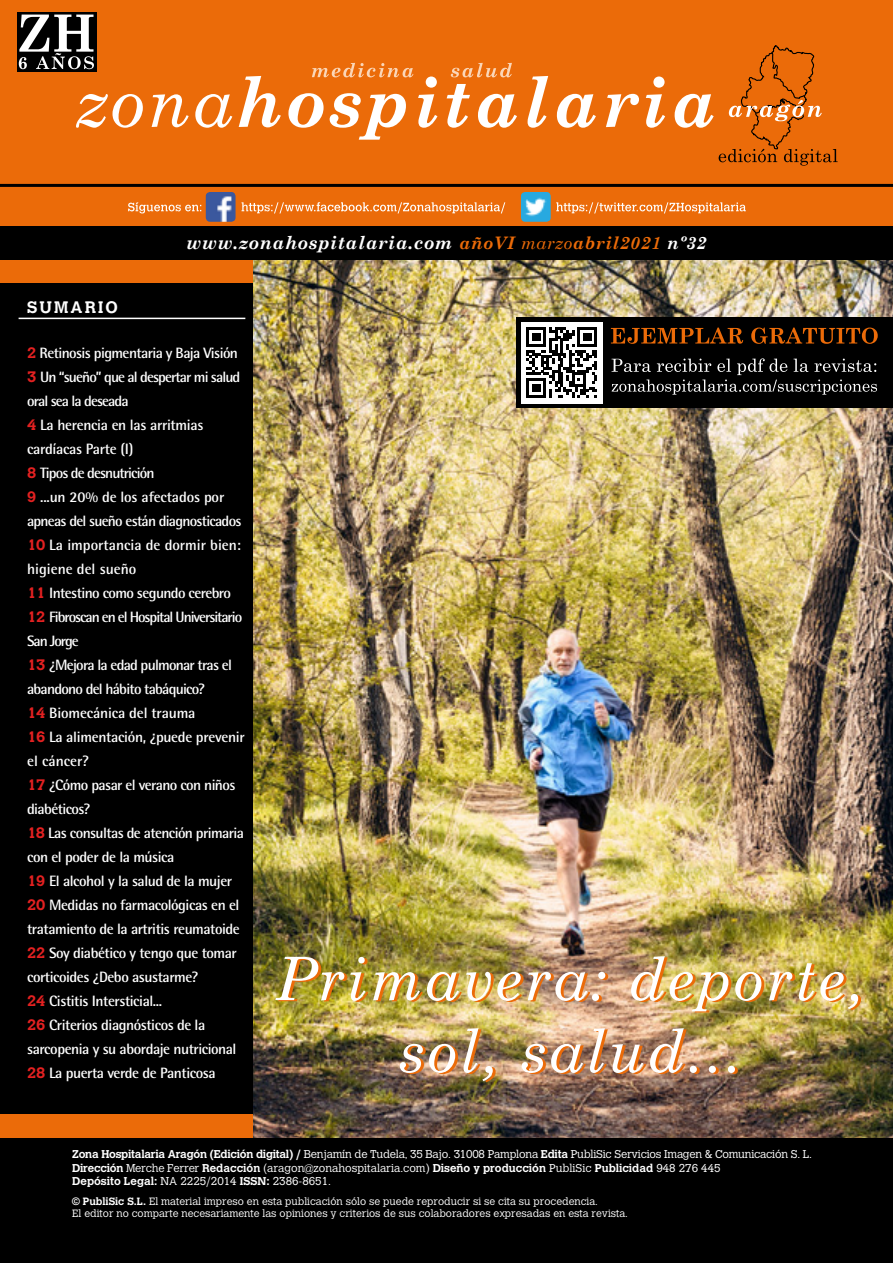
<style>
.page{position:relative;width:893px;height:1263px;background:#fff}
.page>*{position:absolute;margin:0;border:0;box-sizing:border-box;transform-origin:0 0}
.t1{font:italic 700 18px "Century Schoolbook";letter-spacing:.03em;color:#fff}
.t2{font:700 16.5px "Calvert";letter-spacing:.13em;color:#fff}
.t3{font:700 15px/24px "Rotis Semi Sans";letter-spacing:-.03em;color:#fff}
.t4{font:300 11.25px/13.5px "Calvert";letter-spacing:-.02em;color:#fff}
.t5{font:300 10.5px/12px "Calvert";color:#fff}
.s1{font-size:17.25px;color:#eb6b09}
.s2{font-weight:400;font-size:17.25px;color:#eb6b09}
.s3{font-size:17.25px}
.s4{font-family:"Calvert";color:#e32121}
.s5{font-weight:700}
</style>
<div class="page">
<img style="left:252px;top:259px;width:641px;height:879px">
<div style="left:0;top:254px;width:252px;height:895px;background:#000"></div>
<hr style="left:19px;top:318px;width:226px;height:1px;background:#fff">
<div style="left:0;top:259px;width:252px;height:24px;background:#eb6b09"></div>
<div style="left:0;top:1114px;width:253px;height:25px;background:#eb6b09"></div>
<div style="left:0;top:0;width:893px;height:226px;background:#eb6b09"></div>
<div style="left:0;top:226px;width:893px;height:33px;background:#000"></div>
<hr style="left:0;top:184px;width:893px;height:3px;background:#000">
<svg style="left:128px;top:202px;width:618px;height:11px"></svg>
<img style="left:206px;top:192px;width:30px;height:30px">
<img style="left:521px;top:192px;width:30px;height:30px">
<div style="left:0;top:1138px;width:893px;height:125px;background:#000"></div>
<img style="left:400px;top:1028px;width:338px;height:54px">
<img style="left:275px;top:956px;width:586px;height:56px">
<svg style="left:17px;top:12px;width:79px;height:59px"></svg>
<svg style="left:19px;top:15px;width:819px;height:151px"></svg>
<div style="left:517px;top:317px;width:376px;height:91px;background:#000"></div>
<svg style="left:611px;top:328px;width:267px;height:16px"></svg>
<svg style="left:612px;top:358px;width:265px;height:37px"></svg>
<div style="left:522px;top:322px;width:81px;height:81px;background:#fff"></div>
<svg style="left:526px;top:327px;width:71px;height:71px"></svg>
<p class="t1" style="left:187px;top:231px;width:521px">www.zonahospitalaria.com <span class="s1">añoVI</span> <span class="s2">marzo</span><span class="s1">abril2021</span> <span class="s3">nº32</span></p>
<p class="t2" style="left:27px;top:297px;width:92px">SUMARIO</p>
<p class="t3" style="left:27px;top:341px;width:219px"><span class="s4">2</span> Retinosis pigmentaria y Baja Visión<br><span class="s4">3</span> Un “sueño” que al despertar mi salud oral sea la deseada<br><span class="s4">4</span> La herencia en las arritmias cardíacas Parte (I)<br><span class="s4">8</span> Tipos de desnutrición<br><span class="s4">9</span> ...un 20% de los afectados por apneas del sueño están diagnosticados<br><span class="s4">10</span> La importancia de dormir bien: higiene del sueño<br><span class="s4">11</span> Intestino como segundo cerebro<br><span class="s4">12</span> Fibroscan en el Hospital Universitario<br>San Jorge<br><span class="s4">13</span> ¿Mejora la edad pulmonar tras el abandono del hábito tabáquico?<br><span class="s4">14</span> Biomecánica del trauma<br><span class="s4">16</span> La alimentación, ¿puede prevenir el cáncer?<br><span class="s4">17</span> ¿Cómo pasar el verano con niños diabéticos?<br><span class="s4">18</span> Las consultas de atención primaria con el poder de la música<br><span class="s4">19</span> El alcohol y la salud de la mujer<br><span class="s4">20</span> Medidas no farmacológicas en el tratamiento de la artritis reumatoide<br><span class="s4">22</span> Soy diabético y tengo que tomar corticoides ¿Debo asustarme?<br><span class="s4">24</span> Cistitis Intersticial...<br><span class="s4">26</span> Criterios diagnósticos de la sarcopenia y su abordaje nutricional<br><span class="s4">28</span> La puerta verde de Panticosa</p>
<p class="t4" style="left:72px;top:1148px;width:741px"><span class="s5">Zona Hospitalaria Aragón (Edición digital) /</span> Benjamín de Tudela, 35 Bajo. 31008 Pamplona <span class="s5">Edita</span> PubliSic Servicios Imagen &amp; Comunicación S. L.<br><span class="s5">Dirección</span> Merche Ferrer <span class="s5">Redacción</span> (aragon@zonahospitalaria.com) <span class="s5">Diseño y producción</span> PubliSic <span class="s5">Publicidad</span> 948 276 445<br><span class="s5">Depósito Legal:</span> NA 2225/2014 <span class="s5">ISSN:</span> 2386-8651.</p>
<p class="t5" style="left:72px;top:1195px;width:557px"><span class="s5">© PubliSic S.L.</span> El material impreso en esta publicación sólo se puede reproducir si se cita su procedencia.<br>El editor no comparte necesariamente las opiniones y criterios de sus colaboradores expresadas en esta revista.</p>
</div>
